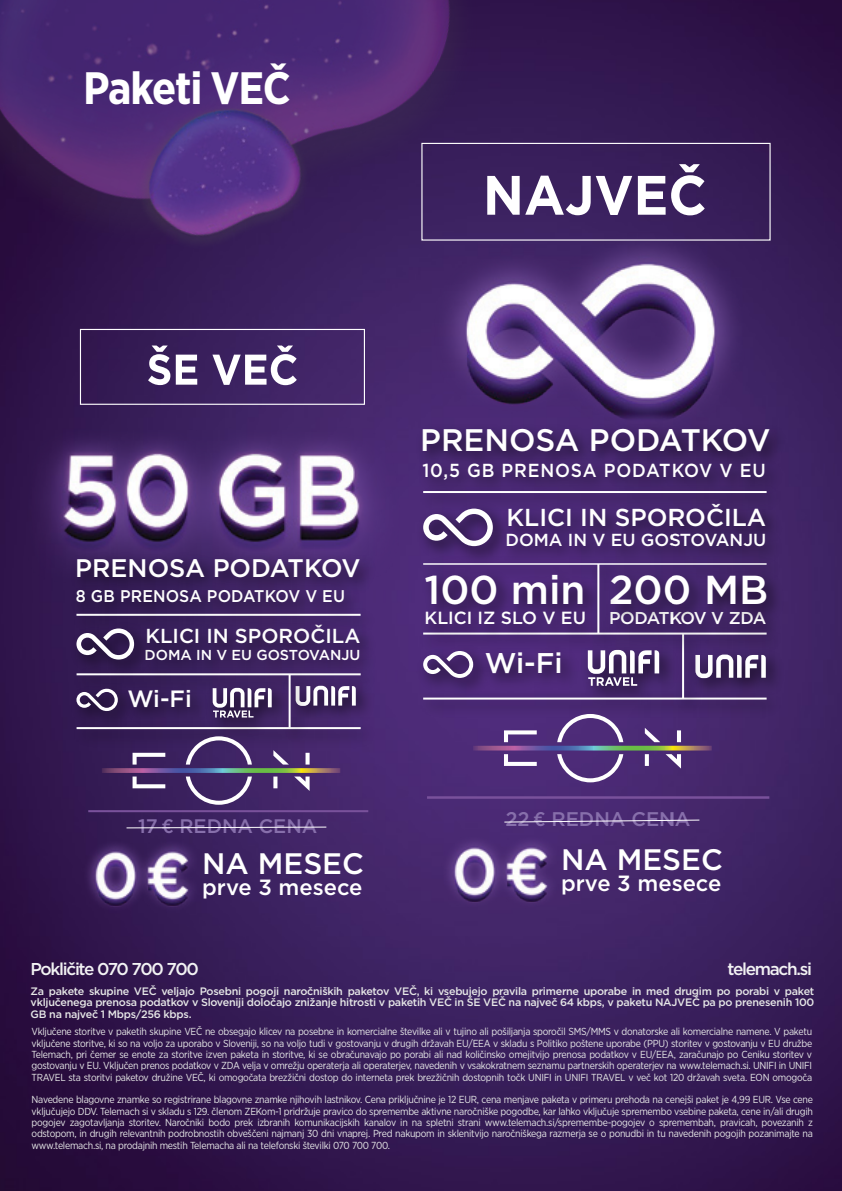
<style>
.page{position:relative;width:842px;height:1191px;background:#fff}
.page>*{position:absolute;margin:0;border:0;box-sizing:border-box;transform-origin:0 0}
.t1{font:700 45.4px "Gotham Narrow";letter-spacing:-.025em;color:#fff}
.t2{font:500 40.4px "Gotham";color:#fff}
.t3{font:500 40.2px "Gotham";color:#fff}
.t4{font:500 31.2px "Gotham";color:#fff}
.t5{font:500 29.6px "Gotham";color:#fff}
.t6{font:500 28.4px "Gotham";color:#fff}
.t7{font:500 25.4px "Gotham";color:#fff}
.t8{font:500 24.4px "Gotham";color:#fff}
.t9{font:500 23.6px "Gotham";color:#fff}
.t10{font:500 22px "Gotham";color:#fff}
.t11{font:500 20.2px "Gotham";color:#fff}
.t12{font:500 19.8px "Gotham";color:#876fab}
.t13{font:500 19.6px "Gotham";color:#876fab}
.t14{font:500 18.8px "Gotham";letter-spacing:.05em;color:#fff;scale:.93 1}
.t15{font:500 17.6px "Gotham";color:#fff}
.t16{font:500 17.4px "Gotham";color:#fff}
.t17{font:500 17.2px "Gotham";letter-spacing:-.075em;color:#f2f2f3}
.t18{font:500 17.2px "Gotham";letter-spacing:-.065em;color:#fff}
.t19{font:500 17px "Gotham";letter-spacing:.01em;color:#fff;scale:.93 1}
.t20{font:500 14.4px "Gotham";color:#fff}
.t21{font:500 10.8px/11.4px "Gotham";letter-spacing:-.025em;color:#e6e7e7;text-align:justify}
.t22{font:10.2px/11.4px "Gotham Narrow";letter-spacing:-.025em;color:#e6e7e7;text-align:justify}
</style>
<div class="page">
<img style="left:0;top:0;width:842px;height:1191px">
<hr style="left:88px;top:810px;width:280px;height:2px;background:#79519b">
<img style="left:83px;top:839px;width:131px;height:88px">
<svg style="left:126px;top:826px;width:201px;height:2px"></svg>
<div style="left:80px;top:329px;width:285px;height:76px;border:1px solid #fff"></div>
<svg style="left:148px;top:345px;width:149px;height:40px"></svg>
<img style="left:65px;top:715px;width:319px;height:37px">
<hr style="left:77px;top:727px;width:284px;height:2px;background:#fff">
<img style="left:157px;top:639px;width:226px;height:47px">
<img style="left:157px;top:607px;width:227px;height:32px">
<img style="left:65px;top:629px;width:92px;height:48px">
<svg style="left:76px;top:629px;width:58px;height:30px"></svg>
<img style="left:116px;top:675px;width:99px;height:62px">
<img style="left:201px;top:676px;width:76px;height:60px">
<svg style="left:213px;top:688px;width:59px;height:29px"></svg>
<img style="left:314px;top:674px;width:65px;height:54px">
<svg style="left:314px;top:686px;width:42px;height:20px"></svg>
<img style="left:277px;top:663px;width:37px;height:88px">
<hr style="left:289px;top:674px;width:2px;height:53px;background:#fff">
<img style="left:65px;top:677px;width:76px;height:57px">
<svg style="left:76px;top:688px;width:42px;height:23px"></svg>
<img style="left:18px;top:419px;width:395px;height:178px">
<img style="left:65px;top:607px;width:303px;height:22px">
<img style="left:64px;top:544px;width:320px;height:63px">
<hr style="left:427px;top:796px;width:342px;height:2px;background:#79519b">
<svg style="left:504px;top:819px;width:168px;height:3px"></svg>
<svg style="left:535px;top:164px;width:170px;height:51px"></svg>
<img style="left:516px;top:516px;width:156px;height:4px">
<img style="left:411px;top:451px;width:261px;height:54px">
<img style="left:496px;top:657px;width:80px;height:29px">
<img style="left:516px;top:520px;width:156px;height:31px">
<img style="left:576px;top:657px;width:94px;height:29px">
<svg style="left:588px;top:657px;width:71px;height:29px"></svg>
<img style="left:412px;top:479px;width:260px;height:37px">
<hr style="left:423px;top:491px;width:344px;height:2px;background:#fff">
<img style="left:412px;top:551px;width:260px;height:36px">
<img style="left:412px;top:686px;width:258px;height:36px">
<hr style="left:423px;top:697px;width:344px;height:2px;background:#fff">
<img style="left:670px;top:657px;width:2px;height:57px">
<img style="left:412px;top:497px;width:104px;height:72px">
<svg style="left:423px;top:508px;width:70px;height:38px"></svg>
<img style="left:412px;top:657px;width:84px;height:44px">
<svg style="left:423px;top:657px;width:50px;height:21px"></svg>
<img style="left:412px;top:621px;width:260px;height:36px">
<img style="left:413px;top:558px;width:173px;height:39px">
<img style="left:413px;top:597px;width:173px;height:55px">
<img style="left:622px;top:638px;width:50px;height:14px">
<img style="left:622px;top:558px;width:50px;height:80px">
<img style="left:586px;top:552px;width:36px;height:104px">
<hr style="left:597px;top:564px;width:2px;height:69px;background:#fff">
<img style="left:394px;top:233px;width:398px;height:218px">
<svg style="left:133px;top:736px;width:177px;height:68px;background:#543c74"></svg>
<svg style="left:102px;top:768px;width:238px;height:5px"></svg>
<svg style="left:504px;top:714px;width:168px;height:68px;background:#604386"></svg>
<svg style="left:473px;top:745px;width:199px;height:5px"></svg>
<img style="left:0;top:0;width:535px;height:322px">
<img style="left:77px;top:62px;width:304px;height:238px">
<img style="left:672px;top:344px;width:170px;height:649px">
<img style="left:441px;top:835px;width:132px;height:88px">
<h1 class="t1" style="left:83px;top:59px;width:209px">Paketi VEČ</h1>
<h3 class="t7" style="left:75px;top:551px;width:287px">PRENOSA PODATKOV</h3>
<h3 class="t19" style="left:76px;top:584px;width:291px">8 GB PRENOSA PODATKOV V EU</h3>
<h3 class="t11" style="left:145px;top:623px;width:216px">KLICI IN SPOROČILA</h3>
<h3 class="t20" style="left:145px;top:645px;width:217px">DOMA IN V EU GOSTOVANJU</h3>
<h3 class="t9" style="left:127px;top:683px;width:66px">Wi-Fi</h3>
<h3 class="t13" style="left:138px;top:813px;width:181px">17 € REDNA CENA</h3>
<h3 class="t5" style="left:202px;top:844px;width:163px">NA MESEC</h3>
<h3 class="t10" style="left:202px;top:873px;width:162px">prve 3 mesece</h3>
<h3 class="t4" style="left:420px;top:420px;width:352px">PRENOSA PODATKOV</h3>
<h3 class="t14" style="left:422px;top:458px;width:371px">10,5 GB PRENOSA PODATKOV V EU</h3>
<h3 class="t8" style="left:506px;top:501px;width:261px">KLICI IN SPOROČILA</h3>
<h3 class="t16" style="left:505px;top:529px;width:262px">DOMA IN V EU GOSTOVANJU</h3>
<h3 class="t3" style="left:425px;top:563px;width:162px">100 min</h3>
<h3 class="t15" style="left:425px;top:606px;width:163px">KLICI IZ SLO V EU</h3>
<h3 class="t18" style="left:609px;top:607px;width:159px">PODATKOV V ZDA</h3>
<h2 class="t2" style="left:609px;top:563px;width:161px">200 MB</h2>
<h3 class="t6" style="left:485px;top:644px;width:79px">Wi-Fi</h3>
<h3 class="t12" style="left:505px;top:806px;width:187px">22 € REDNA CENA</h3>
<h3 class="t5" style="left:561px;top:840px;width:163px">NA MESEC</h3>
<h3 class="t10" style="left:561px;top:868px;width:162px">prve 3 mesece</h3>
<h3 class="t17" style="left:30px;top:958px;width:170px">Pokličite 070 700 700</h3>
<h3 class="t17" style="left:727px;top:958px;width:86px">telemach.si</h3>
<p class="t21" style="left:31px;top:985px;width:785px">Za pakete skupine VEČ veljajo Posebni pogoji naročniških paketov VEČ, ki vsebujejo pravila primerne uporabe in med drugim po porabi v paket vključenega prenosa podatkov v Sloveniji določajo znižanje hitrosti v paketih VEČ in ŠE VEČ na največ 64 kbps, v paketu NAJVEČ pa po prenesenih 100<br>GB na največ 1 Mbps/256 kbps.</p>
<p class="t22" style="left:31px;top:1025px;width:782px">Vključene storitve v paketih skupine VEČ ne obsegajo klicev na posebne in komercialne številke ali v tujino ali pošiljanja sporočil SMS/MMS v donatorske ali komercialne namene. V paketu vključene storitve, ki so na voljo za uporabo v Sloveniji, so na voljo tudi v gostovanju v drugih državah EU/EEA v skladu s Politiko poštene uporabe (PPU) storitev v gostovanju v EU družbe Telemach, pri čemer se enote za storitve izven paketa in storitve, ki se obračunavajo po porabi ali nad količinsko omejitvijo prenosa podatkov v EU/EEA, zaračunajo po Ceniku storitev v gostovanju v EU. Vključen prenos podatkov v ZDA velja v omrežju operaterja ali operaterjev, navedenih v vsakokratnem seznamu partnerskih operaterjev na www.telemach.si. UNIFI in UNIFI TRAVEL sta storitvi paketov družine VEČ, ki omogočata brezžični dostop do interneta prek brezžičnih dostopnih točk UNIFI in UNIFI TRAVEL v več kot 120 državah sveta. EON omogoča</p>
<p class="t22" style="left:32px;top:1093px;width:783px">Navedene blagovne znamke so registrirane blagovne znamke njihovih lastnikov. Cena priključnine je 12 EUR, cena menjave paketa v primeru prehoda na cenejši paket je 4,99 EUR. Vse cene vključujejo DDV. Telemach si v skladu s 129. členom ZEKom-1 pridržuje pravico do spremembe aktivne naročniške pogodbe, kar lahko vključuje spremembo vsebine paketa, cene in/ali drugih pogojev zagotavljanja storitev. Naročniki bodo prek izbranih komunikacijskih kanalov in na spletni strani www.telemach.si/spremembe-pogojev o spremembah, pravicah, povezanih z odstopom, in drugih relevantnih podrobnostih obveščeni najmanj 30 dni vnaprej. Pred nakupom in sklenitvijo naročniškega razmerja se o ponudbi in tu navedenih pogojih pozanimajte na www.telemach.si, na prodajnih mestih Telemacha ali na telefonski številki 070 700 700.</p>
</div>
